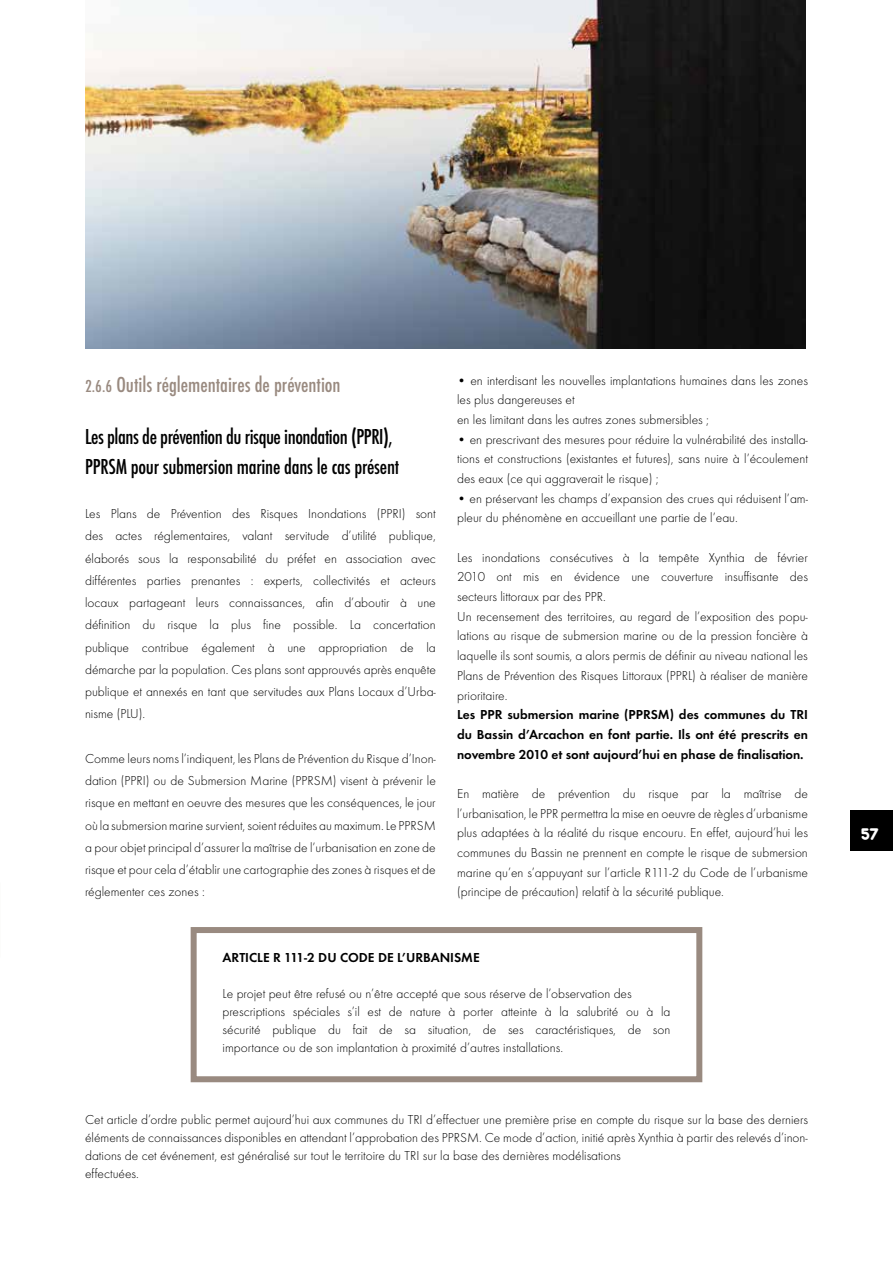
<style>
.page{position:relative;width:893px;height:1263px;background:#fff}
.page>*{position:absolute;margin:0;border:0;box-sizing:border-box;transform-origin:0 0}
.t1{font:500 condensed 22.5px/29.7px "Futura T";letter-spacing:-.015em;color:#000}
.t2{font:500 condensed 22.5px "Futura T";color:#998a80}
.t3{font:18px "Arista 2.0";color:#fff}
.t4{font:300 13.5px/19.6px "Futura T";color:#000}
.t5{font:600 13.5px/19.6px "Futura T";color:#000;text-align:justify}
.s1{font-size:18px}
</style>
<div class="page">
<div style="left:850px;top:810px;width:43px;height:40px;background:#000"></div>
<svg style="left:190px;top:927px;width:513px;height:156px"></svg>
<img style="left:85px;top:0;width:721px;height:349px">
<h1 class="t2" style="left:85px;top:371px;width:257px"><span class="s1">2.6.6</span> Outils réglementaires de prévention</h1>
<h1 class="t1" style="left:85px;top:421px;width:316px">Les plans de prévention du risque inondation (PPRI),<br>PPRSM pour submersion marine dans le cas présent</h1>
<p class="t4" style="left:85px;top:502px;width:352px;line-height:22.2px;text-align:justify">Les Plans de Prévention des Risques Inondations (PPRI) sont des actes réglementaires, valant servitude d’utilité publique, élaborés sous la responsabilité du préfet en association avec différentes parties prenantes : experts, collectivités et acteurs locaux partageant leurs connaissances, afin d’aboutir à une définition du risque la plus fine possible. La concertation publique contribue également à une appropriation de la démarche par la population. Ces plans sont approuvés après enquête publique et annexés en tant que servitudes aux Plans Locaux d’Urba&shy;nisme (PLU).</p>
<p class="t4" style="left:85px;top:747px;width:352px;line-height:22.2px;text-align:justify">Comme leurs noms l’indiquent, les Plans de Prévention du Risque d’Inon&shy;dation (PPRI) ou de Submersion Marine (PPRSM) visent à prévenir le risque en mettant en oeuvre des mesures que les conséquences, le jour où la submersion marine survient, soient réduites au maximum. Le PPRSM a pour objet principal d’assurer la maîtrise de l’urbanisation en zone de risque et pour cela d’établir une cartographie des zones à risques et de réglementer ces zones :</p>
<p class="t4" style="left:457px;top:370px;width:352px">• en interdisant les nouvelles implantations humaines dans les zones les plus dangereuses et<br>en les limitant dans les autres zones submersibles ;</p>
<p class="t4" style="left:457px;top:429px;width:352px;text-align:justify">• en prescrivant des mesures pour réduire la vulnérabilité des installa&shy;tions et constructions (existantes et futures), sans nuire à l’écoulement des eaux (ce qui aggraverait le risque) ;</p>
<p class="t4" style="left:457px;top:488px;width:352px">• en préservant les champs d’expansion des crues qui réduisent l’am&shy;pleur du phénomène en accueillant une partie de l’eau.</p>
<p class="t4" style="left:457px;top:547px;width:352px">Les inondations consécutives à la tempête Xynthia de février 2010 ont mis en évidence une couverture insuffisante des secteurs littoraux par des PPR.<br>Un recensement des territoires, au regard de l’exposition des popu&shy;lations au risque de submersion marine ou de la pression foncière à laquelle ils sont soumis, a alors permis de définir au niveau national les Plans de Prévention des Risques Littoraux (PPRL) à réaliser de manière prioritaire.</p>
<p class="t5" style="left:457px;top:705px;width:352px">Les PPR submersion marine (PPRSM) des communes du TRI du Bassin d’Arcachon en font partie. Ils ont été prescrits en novembre 2010 et sont aujourd’hui en phase de finalisation.</p>
<p class="t4" style="left:457px;top:783px;width:352px;text-align:justify">En matière de prévention du risque par la maîtrise de l’urbanisation, le PPR permettra la mise en oeuvre de règles d’urbanisme plus adaptées à la réalité du risque encouru. En effet, aujourd’hui les communes du Bassin ne prennent en compte le risque de submersion marine qu’en s’appuyant sur l’article R111-2 du Code de l’urbanisme (principe de précaution) relatif à la sécurité publique.</p>
<p class="t5" style="left:223px;top:948px;width:259px">ARTICLE R 111-2 DU CODE DE L’URBANISME</p>
<p class="t4" style="left:223px;top:985px;width:449px;line-height:18px">Le projet peut être refusé ou n’être accepté que sous réserve de l’observation des prescriptions spéciales s’il est de nature à porter atteinte à la salubrité ou à la sécurité publique du fait de sa situation, de ses caractéristiques, de son importance ou de son implantation à proximité d’autres installations.</p>
<p class="t4" style="left:85px;top:1110px;width:724px;line-height:18px">Cet article d’ordre public permet aujourd’hui aux communes du TRI d’effectuer une première prise en compte du risque sur la base des derniers éléments de connaissances disponibles en attendant l’approbation des PPRSM. Ce mode d’action, initié après Xynthia à partir des relevés d’inon&shy;dations de cet événement, est généralisé sur tout le territoire du TRI sur la base des dernières modélisations<br>effectuées.</p>
<h2 class="t3" style="left:861px;top:820px;width:19px">57</h2>
</div>
